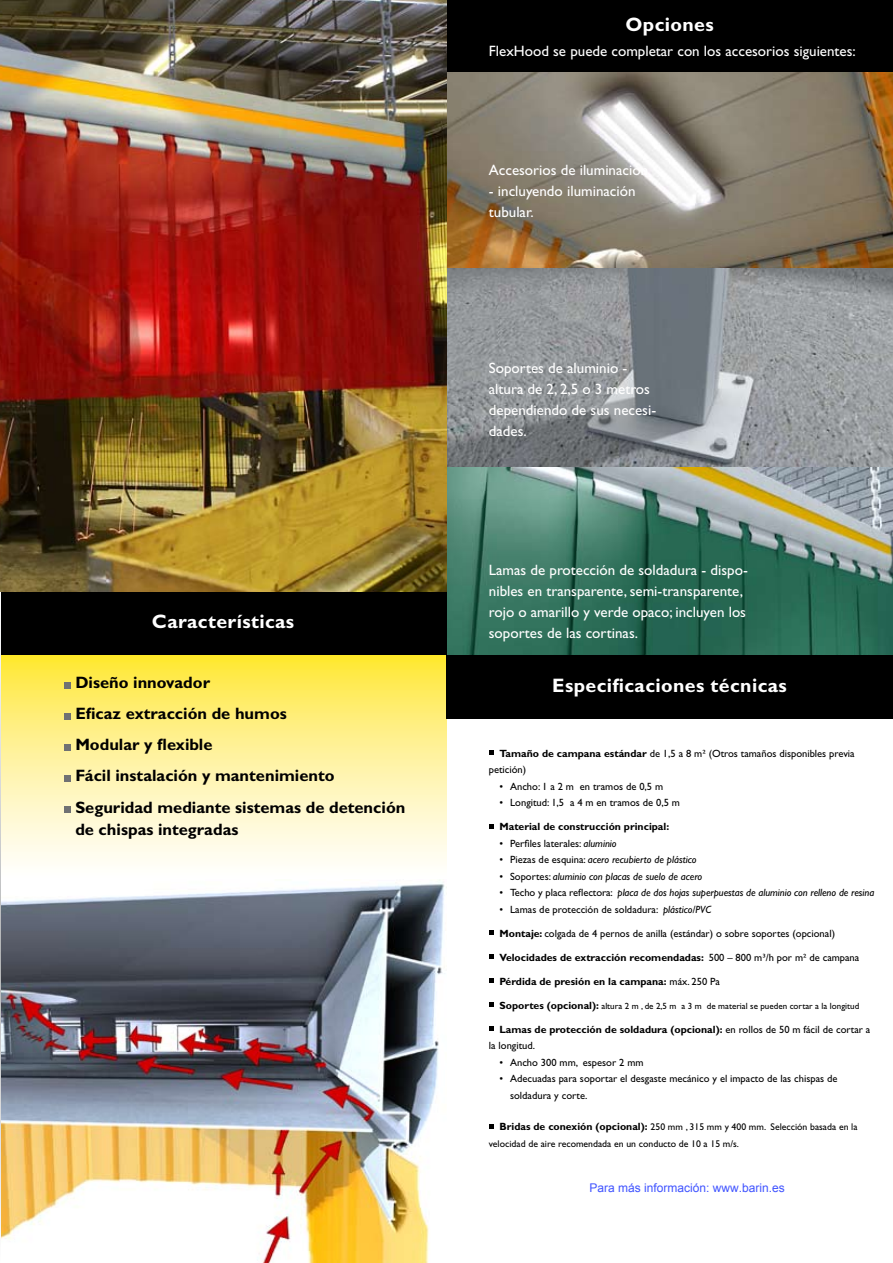
<style>
.page{position:relative;width:893px;height:1263px;background:#fff}
.page>*{position:absolute;margin:0;border:0;box-sizing:border-box;transform-origin:0 0}
.t1{font:700 19.5px "Gill Sans Std";letter-spacing:.02em;color:#fff}
.t2{font:700 16.5px/31px "Gill Sans Std";color:#000}
.t3{font:15px/21px "Gill Sans Std";color:#fff}
.t4{font:12px "Arial";color:#4054ff}
.t5{font:10.5px/16.5px "Gill Sans Std";color:#000}
.t6{font:700 10.5px/16.5px "Gill Sans Std";color:#000}
.t7{font:italic 10.5px "Gill Sans Std";letter-spacing:-.005em;color:#000}
.t8{font:9.75px/16.5px "Gill Sans Std";color:#000}
.t9{font:9px "Gill Sans Std";color:#000}
.s1{font-weight:700}
.s2{font-style:italic}
.s3{font-style:normal}
.s4{font-weight:400}
.s5{font-weight:700;font-size:10.5px}
</style>
<div class="page">
<div style="left:0;top:655px;width:446px;height:223px;background:linear-gradient(to bottom,#ffe83c,#fff)"></div>
<img style="left:1px;top:884px;width:444px;height:379px">
<img style="left:446px;top:71px;width:447px;height:584px">
<div style="left:446px;top:0;width:447px;height:71px;background:#000"></div>
<div style="left:0;top:591px;width:446px;height:64px;background:#000"></div>
<div style="left:446px;top:655px;width:447px;height:64px;background:#000"></div>
<svg style="left:0;top:592px;width:1px;height:360px"></svg>
<svg style="left:0;top:952px;width:1px;height:274px"></svg>
<img style="left:0;top:0;width:447px;height:592px">
<svg style="left:65px;top:682px;width:6px;height:6px"></svg>
<svg style="left:65px;top:713px;width:6px;height:6px"></svg>
<svg style="left:65px;top:744px;width:6px;height:6px"></svg>
<svg style="left:65px;top:775px;width:6px;height:6px"></svg>
<svg style="left:65px;top:806px;width:6px;height:6px"></svg>
<svg style="left:489px;top:750px;width:5px;height:5px"></svg>
<svg style="left:489px;top:824px;width:5px;height:5px"></svg>
<svg style="left:489px;top:930px;width:5px;height:5px"></svg>
<svg style="left:489px;top:954px;width:5px;height:5px"></svg>
<svg style="left:489px;top:978px;width:5px;height:5px"></svg>
<svg style="left:489px;top:1002px;width:5px;height:5px"></svg>
<svg style="left:489px;top:1026px;width:5px;height:5px"></svg>
<svg style="left:489px;top:1124px;width:5px;height:5px"></svg>
<h1 class="t1" style="left:152px;top:610px;width:144px">Características</h1>
<h2 class="t2" style="left:71px;top:667px;width:336px">Diseño innovador<br>Eficaz extracción de humos<br>Modular y flexible<br>Fácil instalación y mantenimiento<br>Seguridad mediante sistemas de detención</h2>
<h2 class="t2" style="left:75px;top:814px;width:165px">de chispas integradas</h2>
<h1 class="t1" style="left:625px;top:13px;width:90px">Opciones</h1>
<h3 class="t3" style="left:489px;top:40px;width:368px">FlexHood se puede completar con los accesorios siguientes:</h3>
<h3 class="t3" style="left:489px;top:160px;width:161px">Accesorios de iluminación</h3>
<h3 class="t3" style="left:489px;top:181px;width:148px">- incluyendo iluminación tubular.</h3>
<h3 class="t3" style="left:489px;top:357px;width:169px">Soportes de aluminio - altura de 2, 2,5 o 3 metros dependiendo de sus necesi&shy;dades.</h3>
<h3 class="t3" style="left:489px;top:559px;width:260px">Lamas de protección de soldadura - dispo&shy;nibles en transparente, semi-transparente, rojo o amarillo y verde opaco; incluyen los soportes de las cortinas.</h3>
<h1 class="t1" style="left:552px;top:674px;width:236px">Especificaciones técnicas</h1>
<p class="t5" style="left:489px;top:745px;width:367px;text-indent:11px"><span class="s1">Tamaño de campana estándar</span> de 1,5 a 8 m² (Otros tamaños disponibles previa petición)</p>
<p class="t5" style="left:499px;top:778px;width:165px">• Ancho: 1 a 2 m en tramos de 0,5 m</p>
<p class="t5" style="left:499px;top:794px;width:182px">• Longitud: 1,5 a 4 m en tramos de 0,5 m</p>
<p class="t6" style="left:499px;top:818px;width:171px">Material de construcción principal:</p>
<p class="t5" style="left:499px;top:835px;width:119px">• Perfiles laterales: <span class="s2">aluminio</span></p>
<p class="t7" style="left:499px;top:854px;width:198px"><span class="s3">• Piezas de esquina:</span> acero recubierto de plástico</p>
<p class="t7" style="left:499px;top:870px;width:204px"><span class="s3">• Soportes:</span> aluminio con placas de suelo de acero</p>
<p class="t7" style="left:499px;top:887px;width:376px"><span class="s3">• Techo y placa reflectora:</span> placa de dos hojas superpuestas de aluminio con relleno de resina</p>
<p class="t5" style="left:499px;top:901px;width:213px">• Lamas de protección de soldadura: <span class="s2">plástico/PVC</span></p>
<p class="t5" style="left:499px;top:925px;width:337px"><span class="s1">Montaje:</span> colgada de 4 pernos de anilla (estándar) o sobre soportes (opcional)</p>
<p class="t6" style="left:499px;top:949px;width:361px">Velocidades de extracción recomendadas: <span class="s4">500 – 800 m³/h por m² de campana</span></p>
<p class="t6" style="left:499px;top:973px;width:222px">Pérdida de presión en la campana: <span class="s4">máx. 250 Pa</span></p>
<p class="t9" style="left:499px;top:1000px;width:361px"><span class="s5">Soportes (opcional):</span> altura 2 m , de 2,5 m a 3 m de material se pueden cortar a la longitud</p>
<p class="t6" style="left:489px;top:1021px;width:383px;text-indent:11px">Lamas de protección de soldadura (opcional): <span class="s4">en rollos de 50 m fácil de cortar a la longitud.</span></p>
<p class="t5" style="left:499px;top:1054px;width:146px">• Ancho 300 mm, espesor 2 mm</p>
<p class="t5" style="left:510px;top:1070px;width:329px;text-indent:-11px">• Adecuadas para soportar el desgaste mecánico y el impacto de las chispas de soldadura y corte.</p>
<p class="t8" style="left:489px;top:1119px;width:370px;text-indent:11px"><span class="s5">Bridas de conexión (opcional):</span> 250 mm , 315 mm y 400 mm. Selección basada en la velocidad de aire recomendada en un conducto de 10 a 15 m/s.</p>
<p class="t4" style="left:590px;top:1179px;width:197px">Para más información: www.barin.es</p>
</div>
